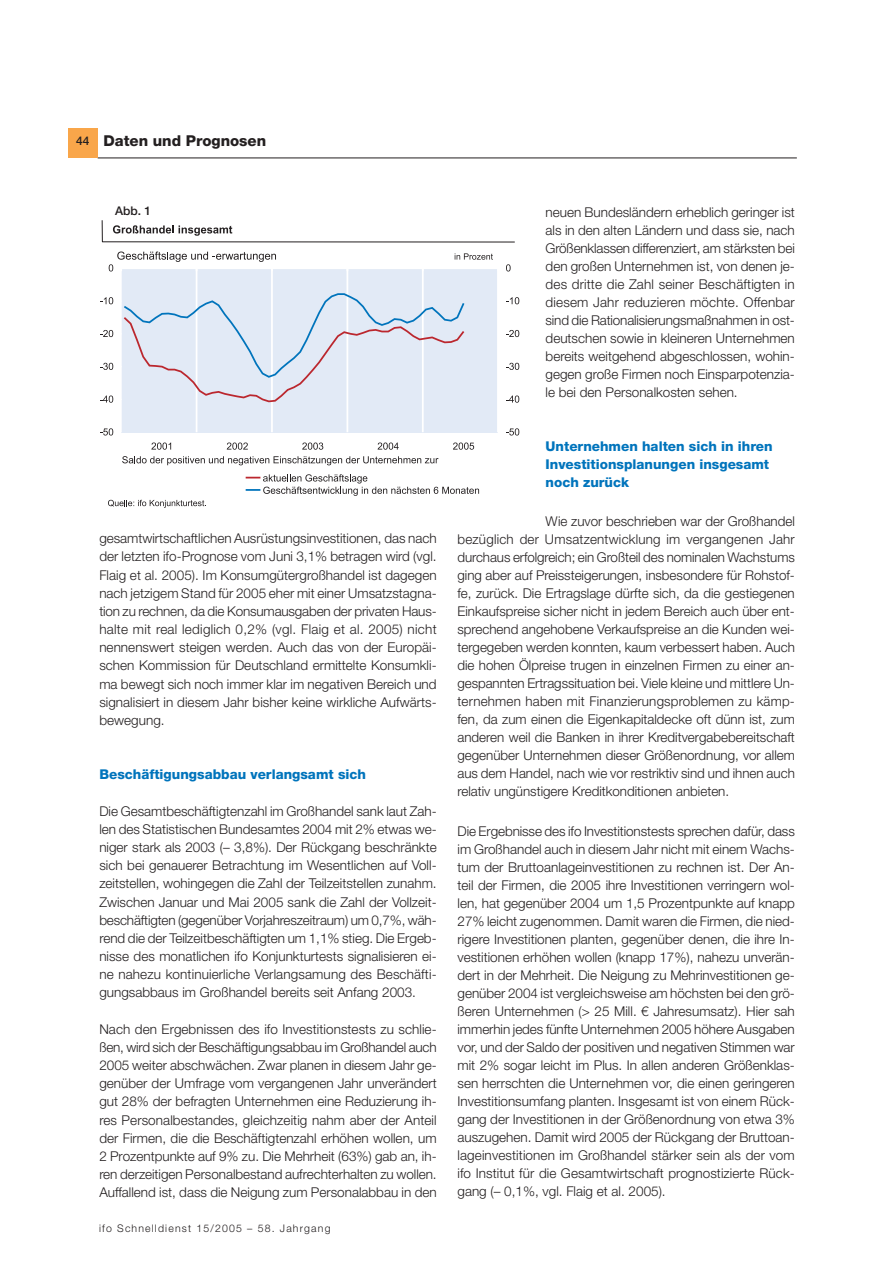
<style>
.page{position:relative;width:893px;height:1263px;background:#fff}
.page>*{position:absolute;margin:0;border:0;box-sizing:border-box;transform-origin:0 0}
.t1{font:800 15px "Helvetica Neue LT Std";color:#231f20}
.t2{font:300 13.5px/18px "Helvetica Neue LT Std";color:#231f20;text-align:justify}
.t3{font:800 13.5px/18px "Helvetica Neue LT Std";color:#0074bc}
.t4{font:500 12px "Helvetica Neue LT Std";color:#231f20}
.t5{font:300 10.5px "Helvetica Neue LT Std";letter-spacing:.11em;color:#231f20}
</style>
<div class="page">
<hr style="left:98px;top:158px;width:698px;height:1px;background:#231f20">
<div style="left:68px;top:128px;width:30px;height:29px;background:#f9a64a"></div>
<div style="left:121px;top:268px;width:377px;height:164px;background:#e2eaf6"></div>
<hr style="left:196px;top:268px;width:1px;height:164px;background:#fff">
<hr style="left:271px;top:268px;width:2px;height:164px;background:#fff">
<hr style="left:346px;top:268px;width:2px;height:164px;background:#fff">
<hr style="left:422px;top:268px;width:1px;height:164px;background:#fff">
<hr style="left:121px;top:268px;width:1px;height:164px;background:#fff">
<hr style="left:121px;top:267px;width:377px;height:2px;background:#fff">
<hr style="left:497px;top:268px;width:2px;height:164px;background:#fff">
<svg style="left:113px;top:225px;width:119px;height:11px"></svg>
<svg style="left:100px;top:428px;width:14px;height:8px"></svg>
<svg style="left:100px;top:292px;width:365px;height:111px"></svg>
<svg style="left:151px;top:443px;width:20px;height:7px"></svg>
<svg style="left:227px;top:443px;width:21px;height:7px"></svg>
<svg style="left:302px;top:443px;width:21px;height:7px"></svg>
<svg style="left:377px;top:443px;width:21px;height:7px"></svg>
<svg style="left:453px;top:443px;width:21px;height:7px"></svg>
<svg style="left:506px;top:428px;width:13px;height:8px"></svg>
<svg style="left:506px;top:396px;width:13px;height:7px"></svg>
<svg style="left:506px;top:363px;width:13px;height:7px"></svg>
<svg style="left:506px;top:330px;width:13px;height:7px"></svg>
<svg style="left:506px;top:297px;width:13px;height:7px"></svg>
<svg style="left:506px;top:264px;width:4px;height:8px"></svg>
<svg style="left:246px;top:474px;width:233px;height:22px"></svg>
<svg style="left:102px;top:220px;width:1px;height:22px"></svg>
<hr style="left:102px;top:242px;width:412px;height:1px;background:#231f20">
<svg style="left:109px;top:252px;width:167px;height:20px"></svg>
<svg style="left:454px;top:253px;width:39px;height:7px"></svg>
<svg style="left:122px;top:456px;width:316px;height:9px"></svg>
<svg style="left:108px;top:500px;width:98px;height:8px"></svg>
<p class="t4" style="left:76px;top:136px;width:15px">44</p>
<p class="t1" style="left:103px;top:135px;width:164px">Daten und Prognosen</p>
<p class="t4" style="left:115px;top:206px;width:38px">Abb. 1</p>
<p class="t2" style="left:99px;top:531px;width:339px">gesamtwirtschaftlichen Ausrüstungsinvestitionen, das nach der letzten ifo-Prognose vom Juni 3,1% betragen wird (vgl.<br>Flaig et al. 2005). Im Konsumgütergroßhandel ist dagegen nach jetzigem Stand für 2005 eher mit einer Umsatzstagna&shy;tion zu rechnen, da die Konsumausgaben der privaten Haus&shy;halte mit real lediglich 0,2% (vgl. Flaig et al. 2005) nicht nennenswert steigen werden. Auch das von der Europäi&shy;schen Kommission für Deutschland ermittelte Konsumkli&shy;ma bewegt sich noch immer klar im negativen Bereich und signalisiert in diesem Jahr bisher keine wirkliche Aufwärts&shy;bewegung.</p>
<p class="t3" style="left:99px;top:767px;width:268px">Beschäftigungsabbau verlangsamt sich</p>
<p class="t2" style="left:99px;top:803px;width:339px">Die Gesamtbeschäftigtenzahl im Großhandel sank laut Zah&shy;len des Statistischen Bundesamtes 2004 mit 2% etwas we&shy;niger stark als 2003 (– 3,8%). Der Rückgang beschränkte sich bei genauerer Betrachtung im Wesentlichen auf Voll&shy;zeitstellen, wohingegen die Zahl der Teilzeitstellen zunahm.<br>Zwischen Januar und Mai 2005 sank die Zahl der Vollzeit&shy;beschäftigten (gegenüber Vorjahreszeitraum) um 0,7%, wäh&shy;rend die der Teilzeitbeschäftigten um 1,1% stieg. Die Ergeb&shy;nisse des monatlichen ifo Konjunkturtests signalisieren ei&shy;ne nahezu kontinuierliche Verlangsamung des Beschäfti&shy;gungsabbaus im Großhandel bereits seit Anfang 2003.</p>
<p class="t2" style="left:99px;top:1021px;width:339px">Nach den Ergebnissen des ifo Investitionstests zu schlie&shy;ßen, wird sich der Beschäftigungsabbau im Großhandel auch 2005 weiter abschwächen. Zwar planen in diesem Jahr ge&shy;genüber der Umfrage vom vergangenen Jahr unverändert gut 28% der befragten Unternehmen eine Reduzierung ih&shy;res Personalbestandes, gleichzeitig nahm aber der Anteil der Firmen, die die Beschäftigtenzahl erhöhen wollen, um 2 Prozentpunkte auf 9% zu. Die Mehrheit (63%) gab an, ih&shy;ren derzeitigen Personalbestand aufrechterhalten zu wollen.<br>Auffallend ist, dass die Neigung zum Personalabbau in den</p>
<p class="t5" style="left:99px;top:1225px;width:233px">ifo Schnelldienst 15/2005 – 58. Jahrgang</p>
<p class="t2" style="left:545px;top:204px;width:251px">neuen Bundesländern erheblich geringer ist als in den alten Ländern und dass sie, nach Größenklassen differenziert, am stärksten bei den großen Unternehmen ist, von denen je&shy;des dritte die Zahl seiner Beschäftigten in diesem Jahr reduzieren möchte. Offenbar sind die Rationalisierungsmaßnahmen in ost&shy;deutschen sowie in kleineren Unternehmen bereits weitgehend abgeschlossen, wohin&shy;gegen große Firmen noch Einsparpotenzia&shy;le bei den Personalkosten sehen.</p>
<p class="t3" style="left:545px;top:438px;width:229px">Unternehmen halten sich in ihren<br>Investitionsplanungen insgesamt noch zurück</p>
<p class="t2" style="left:457px;top:514px;width:339px;text-indent:88px">Wie zuvor beschrieben war der Großhandel bezüglich der Umsatzentwicklung im vergangenen Jahr durchaus erfolgreich; ein Großteil des nominalen Wachstums ging aber auf Preissteigerungen, insbesondere für Rohstof&shy;fe, zurück. Die Ertragslage dürfte sich, da die gestiegenen Einkaufspreise sicher nicht in jedem Bereich auch über ent&shy;sprechend angehobene Verkaufspreise an die Kunden wei&shy;tergegeben werden konnten, kaum verbessert haben. Auch die hohen Ölpreise trugen in einzelnen Firmen zu einer an&shy;gespannten Ertragssituation bei. Viele kleine und mittlere Un&shy;ternehmen haben mit Finanzierungsproblemen zu kämp&shy;fen, da zum einen die Eigenkapitaldecke oft dünn ist, zum anderen weil die Banken in ihrer Kreditvergabebereitschaft gegenüber Unternehmen dieser Größenordnung, vor allem aus dem Handel, nach wie vor restriktiv sind und ihnen auch relativ ungünstigere Kreditkonditionen anbieten.</p>
<p class="t2" style="left:457px;top:824px;width:339px">Die Ergebnisse des ifo Investitionstests sprechen dafür, dass im Großhandel auch in diesem Jahr nicht mit einem Wachs&shy;tum der Bruttoanlageinvestitionen zu rechnen ist. Der An&shy;teil der Firmen, die 2005 ihre Investitionen verringern wol&shy;len, hat gegenüber 2004 um 1,5 Prozentpunkte auf knapp 27% leicht zugenommen. Damit waren die Firmen, die nied&shy;rigere Investitionen planten, gegenüber denen, die ihre In&shy;vestitionen erhöhen wollen (knapp 17%), nahezu unverän&shy;dert in der Mehrheit. Die Neigung zu Mehrinvestitionen ge&shy;genüber 2004 ist vergleichsweise am höchsten bei den grö&shy;ßeren Unternehmen (&gt; 25 Mill. € Jahresumsatz). Hier sah immerhin jedes fünfte Unternehmen 2005 höhere Ausgaben vor, und der Saldo der positiven und negativen Stimmen war mit 2% sogar leicht im Plus. In allen anderen Größenklas&shy;sen herrschten die Unternehmen vor, die einen geringeren Investitionsumfang planten. Insgesamt ist von einem Rück&shy;gang der Investitionen in der Größenordnung von etwa 3% auszugehen. Damit wird 2005 der Rückgang der Bruttoan&shy;lageinvestitionen im Großhandel stärker sein als der vom ifo Institut für die Gesamtwirtschaft prognostizierte Rück&shy;gang (– 0,1%, vgl. Flaig et al. 2005).</p>
</div>
